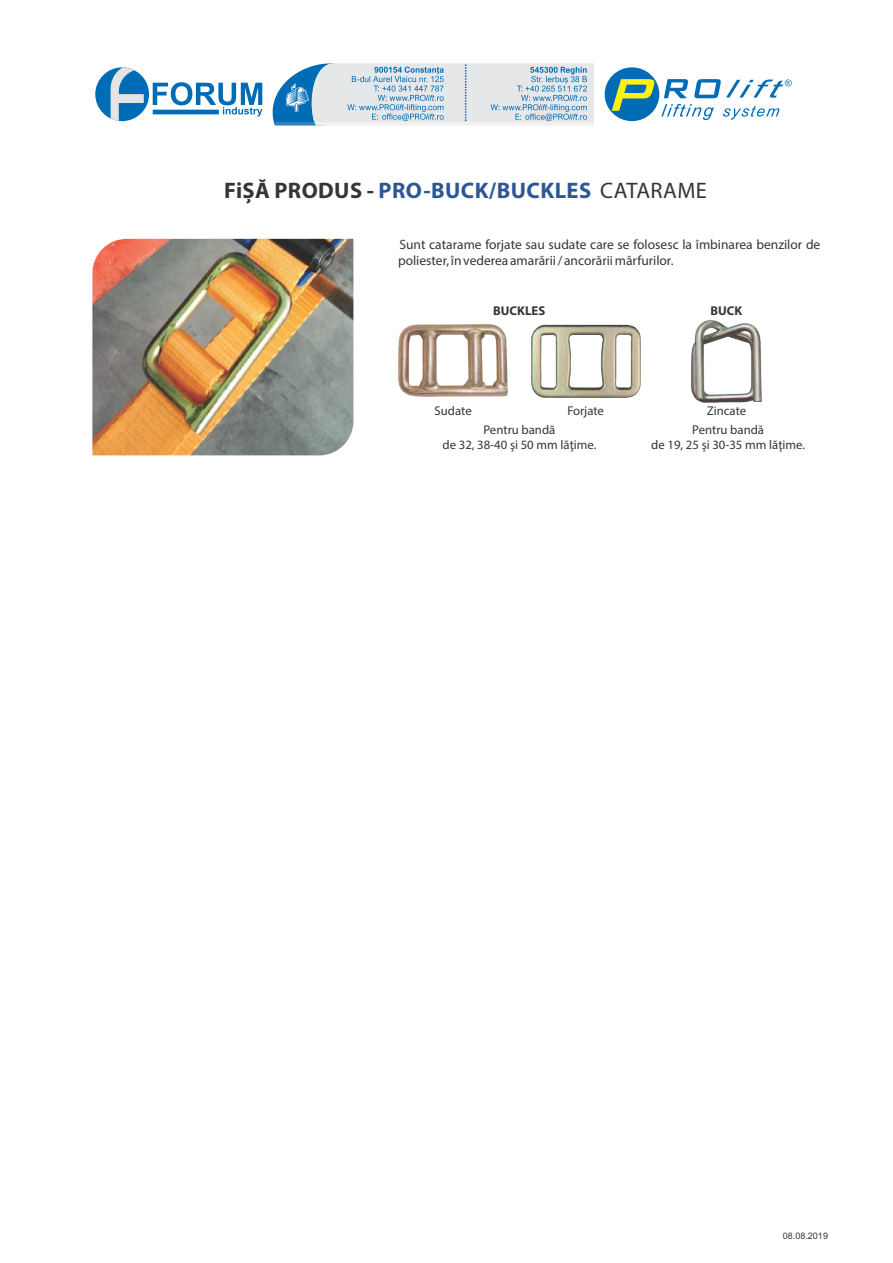
<style>
.page{position:relative;width:893px;height:1263px;background:#fff}
.page>*{position:absolute;margin:0;border:0;box-sizing:border-box;transform-origin:0 0}
.t1{font:700 22.5px "Myriad Pro";letter-spacing:.02em;color:#2c5694}
.t2{font:13.5px/16.2px "Myriad Pro";color:#373435}
.t3{font:12.75px/15.3px "Myriad Pro";color:#373435;text-align:center}
.t4{font:700 12.75px "Myriad Pro";color:#373435}
.t5{font:9px "Arial";color:#373435}
.s1{color:#373435}
.s2{font-weight:400;color:#373435}
</style>
<div class="page">
<img style="left:691px;top:320px;width:71px;height:82px">
<img style="left:398px;top:324px;width:110px;height:73px">
<img style="left:532px;top:325px;width:109px;height:73px">
<img style="left:92px;top:239px;width:261px;height:216px">
<div style="left:605px;top:67px;width:54px;height:54px;background:#006cb5;border-radius:50%"></div>
<svg style="left:612px;top:79px;width:43px;height:32px"></svg>
<svg style="left:661px;top:104px;width:118px;height:16px"></svg>
<svg style="left:664px;top:79px;width:128px;height:19px"></svg>
<div style="left:95px;top:67px;width:54px;height:54px;background:#006cb5;border-radius:50%"></div>
<svg style="left:111px;top:67px;width:33px;height:54px"></svg>
<svg style="left:153px;top:82px;width:109px;height:35px"></svg>
<svg style="left:272px;top:63px;width:322px;height:62px;background:#c0d3e0"></svg>
<h1 class="t1" style="left:224px;top:181px;width:484px"><span class="s1">FiȘĂ PRODUS -</span> PRO-BUCK/BUCKLES <span class="s2">CATARAME</span></h1>
<p class="t2" style="left:398px;top:237px;width:424px">Sunt catarame forjate sau sudate care se folosesc la îmbinarea benzilor de poliester, în vederea amarării / ancorării mărfurilor.</p>
<p class="t4" style="left:493px;top:306px;width:54px">BUCKLES</p>
<p class="t4" style="left:710px;top:306px;width:33px">BUCK</p>
<p class="t3" style="left:435px;top:404px;width:39px">Sudate</p>
<p class="t3" style="left:567px;top:404px;width:38px">Forjate</p>
<p class="t3" style="left:707px;top:404px;width:41px">Zincate</p>
<p class="t3" style="left:442px;top:423px;width:155px">Pentru bandă<br>de 32, 38-40 şi 50 mm lăţime.</p>
<p class="t3" style="left:651px;top:423px;width:155px">Pentru bandă<br>de 19, 25 şi 30-35 mm lăţime.</p>
<p class="t5" style="left:783px;top:1233px;width:47px">08.08.2019</p>
</div>
